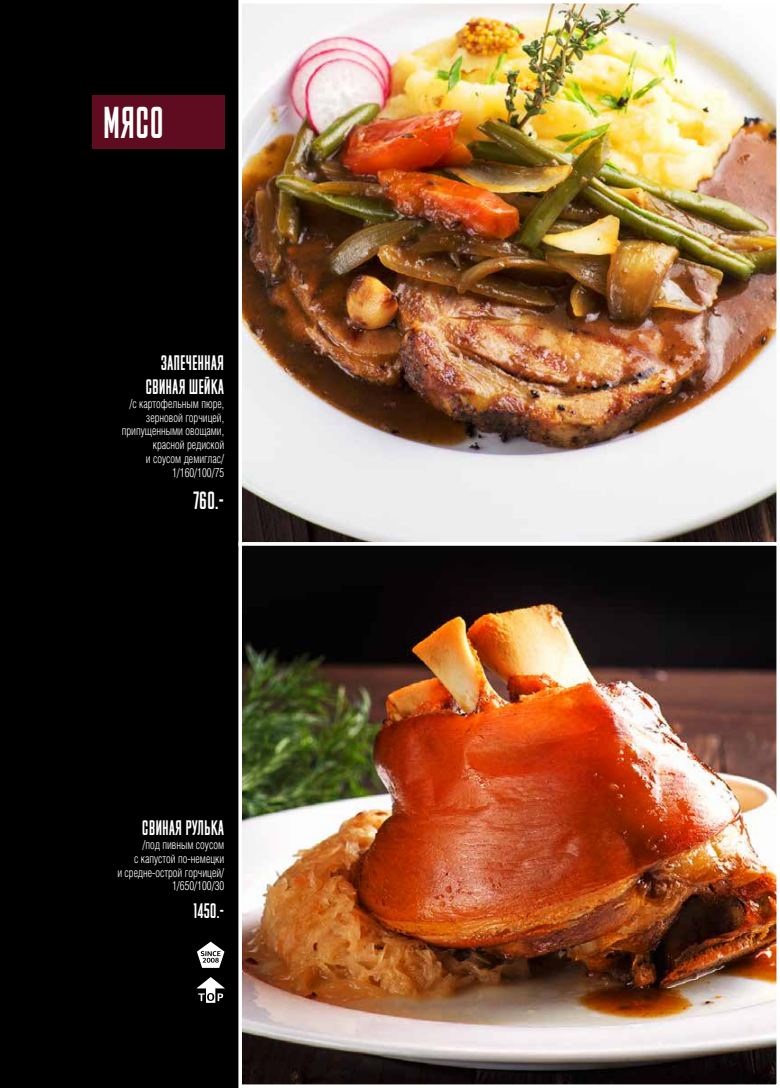
<style>
.page{position:relative;width:780px;height:1088px;background:#000}
.page>*{position:absolute;margin:0;border:0;box-sizing:border-box;transform-origin:0 0}
.t1{font:42.5px "M Fred";color:#fff;scale:.9 1}
.t2{font:23.75px "M Fred";color:#fff;scale:.9 1}
.t3{font:20px/23.8px "M Fred";color:#fff;text-align:right;scale:.9 1}
.t4{font:12.5px/13.8px "Helios Cond Light C";color:#fff;text-align:right;scale:.9 1}
</style>
<div class="page">
<img style="left:243px;top:5px;width:532px;height:1078px">
<div style="left:238px;top:0;width:542px;height:546px;border:4px solid #fff"></div>
<div style="left:238px;top:542px;width:542px;height:546px;border:4px solid #fff"></div>
<div style="left:92px;top:96px;width:132px;height:53px;background:#5f0c20"></div>
<svg style="left:196px;top:977px;width:29px;height:26px"></svg>
<svg style="left:197px;top:941px;width:27px;height:27px"></svg>
<h1 class="t1" style="left:103px;top:102px;width:70px">МЯСО</h1>
<h3 class="t3" style="left:145px;top:351px;width:89px">ЗАПЕЧЕННАЯ<br>СВИНАЯ ШЕЙКА</h3>
<p class="t4" style="left:122px;top:396px;width:115px">/с картофельным пюре, зерновой горчицей, припущенными овощами, красной редиской<br>и соусом демиглас/<br>1/160/100/75</p>
<h2 class="t2" style="left:193px;top:488px;width:36px">760.-</h2>
<h3 class="t3" style="left:142px;top:816px;width:93px">СВИНАЯ РУЛЬКА</h3>
<p class="t4" style="left:117px;top:838px;width:120px">/под пивным соусом<br>с капустой по-немецки<br>и средне-острой горчицей/<br>1/650/100/30</p>
<h3 class="t3" style="left:193px;top:898px;width:36px">1450.-</h3>
</div>
